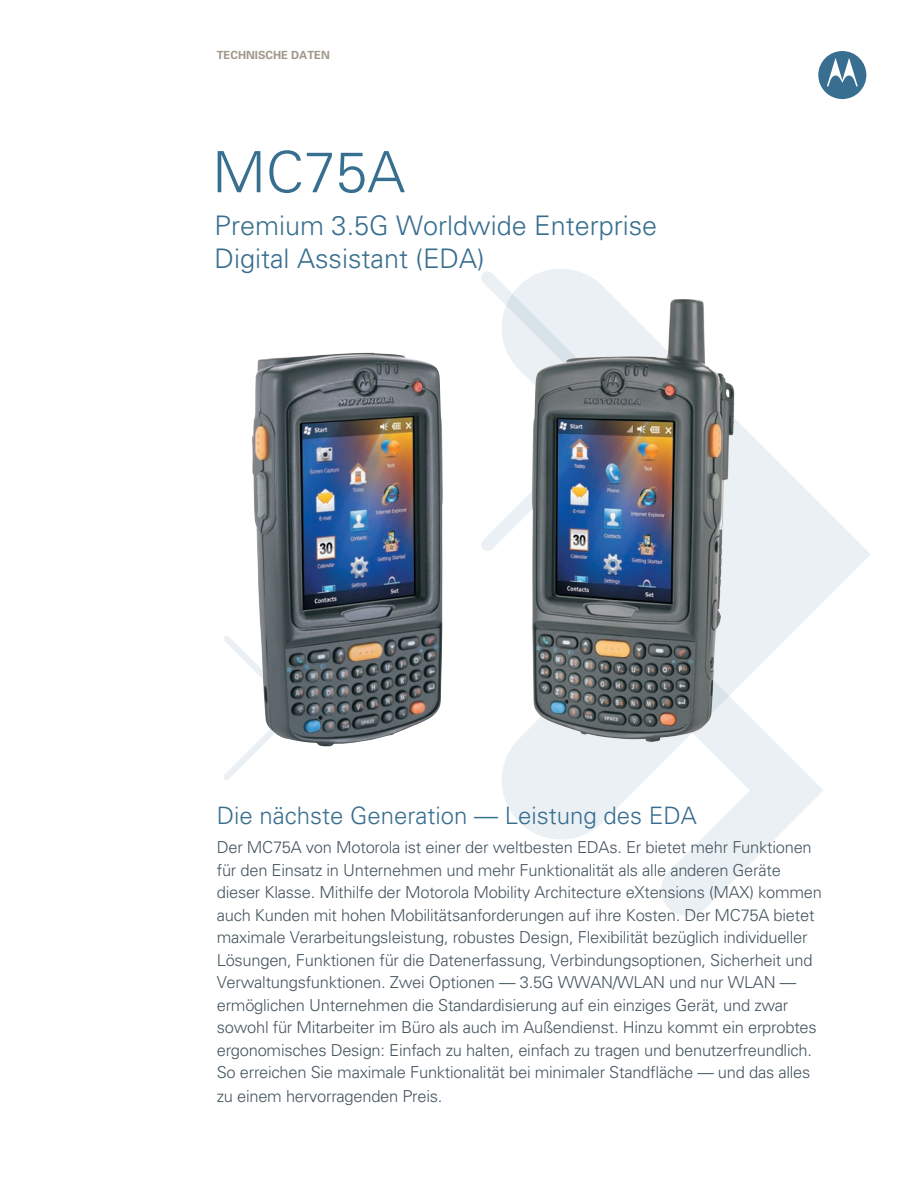
<style>
.page{position:relative;width:918px;height:1188px;background:#fff}
.page>*{position:absolute;margin:0;border:0;box-sizing:border-box;transform-origin:0 0}
.t1{font:300 57px "Univers";color:#386e8f}
.t2{font:300 27px/33px "Univers";color:#386e8f}
.t3{font:300 24px "Univers";color:#386e8f}
.t4{font:300 16.5px/22.5px "Univers";letter-spacing:-.015em;color:#45555f}
.t5{font:700 11.25px "Univers 65";color:#a1988a}
</style>
<div class="page">
<svg style="left:504px;top:475px;width:366px;height:364px"></svg>
<svg style="left:224px;top:636px;width:36px;height:144px"></svg>
<svg style="left:660px;top:663px;width:164px;height:253px"></svg>
<svg style="left:818px;top:51px;width:48px;height:48px"></svg>
<img style="left:481px;top:269px;width:310px;height:526px">
<img style="left:251px;top:353px;width:192px;height:394px">
<p class="t5" style="left:217px;top:48px;width:115px">TECHNISCHE DATEN</p>
<h1 class="t1" style="left:212px;top:138px;width:195px">MC75A</h1>
<h2 class="t2" style="left:215px;top:209px;width:444px">Premium 3.5G Worldwide Enterprise<br>Digital Assistant (EDA)</h2>
<h3 class="t3" style="left:217px;top:801px;width:482px">Die nächste Generation — Leistung des EDA</h3>
<p class="t4" style="left:217px;top:836px;width:607px">Der MC75A von Motorola ist einer der weltbesten EDAs. Er bietet mehr Funktionen für den Einsatz in Unternehmen und mehr Funktionalität als alle anderen Geräte dieser Klasse. Mithilfe der Motorola Mobility Architecture eXtensions (MAX) kommen auch Kunden mit hohen Mobilitätsanforderungen auf ihre Kosten. Der MC75A bietet maximale Verarbeitungsleistung, robustes Design, Flexibilität bezüglich individueller Lösungen, Funktionen für die Datenerfassung, Verbindungsoptionen, Sicherheit und Verwaltungsfunktionen. Zwei Optionen — 3.5G WWAN/WLAN und nur WLAN — ermöglichen Unternehmen die Standardisierung auf ein einziges Gerät, und zwar sowohl für Mitarbeiter im Büro als auch im Außendienst. Hinzu kommt ein erprobtes ergonomisches Design: Einfach zu halten, einfach zu tragen und benutzerfreundlich.<br>So erreichen Sie maximale Funktionalität bei minimaler Standfläche — und das alles</p>
<p class="t4" style="left:217px;top:1085px;width:227px">zu einem hervorragenden Preis.</p>
</div>
